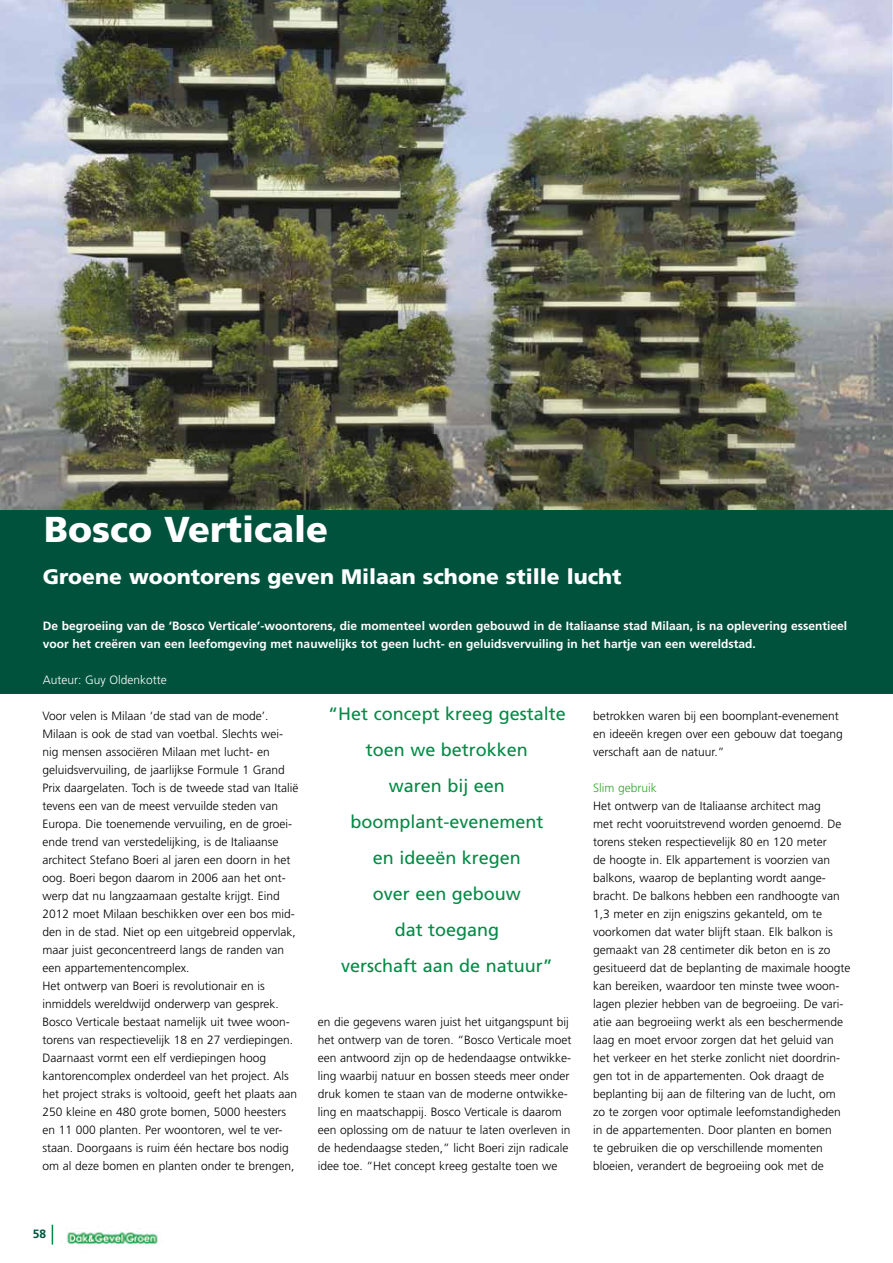
<style>
.page{position:relative;width:893px;height:1263px;background:#fff}
.page>*{position:absolute;margin:0;border:0;box-sizing:border-box;transform-origin:0 0}
.t1{font:900 36px "Frutiger";color:#fff}
.t2{font:900 21px "Frutiger";color:#fff}
.t3{font:18px/36px "Frutiger";color:#008b45;text-align:center}
.t4{font:300 12px/18px "Frutiger";color:#000}
.t5{font:700 12px/18px "Frutiger";color:#fff}
.t6{font:300 12px "Frutiger";color:#fff}
.t7{font:300 12px "Frutiger";color:#35a32c}
.t8{font:700 12px "Frutiger";color:#00523c}
</style>
<div class="page">
<svg style="left:52px;top:1225px;width:1px;height:19px"></svg>
<img style="left:66px;top:1231px;width:92px;height:14px">
<div style="left:0;top:509px;width:893px;height:184px;background:#00523c"></div>
<img style="left:0;top:0;width:893px;height:509px">
<h1 class="t1" style="left:44px;top:508px;width:286px">Bosco Verticale</h1>
<h2 class="t2" style="left:43px;top:564px;width:580px">Groene woontorens geven Milaan schone stille lucht</h2>
<p class="t5" style="left:43px;top:617px;width:806px">De begroeiing van de ‘Bosco Verticale’-woontorens, die momenteel worden gebouwd in de Italiaanse stad Milaan, is na oplevering essentieel voor het creëren van een leefomgeving met nauwelijks tot geen lucht- en geluidsvervuiling in het hartje van een wereldstad.</p>
<p class="t6" style="left:43px;top:673px;width:126px">Auteur: Guy Oldenkotte</p>
<p class="t4" style="left:43px;top:707px;width:258px">Voor velen is Milaan ‘de stad van de mode’.<br>Milaan is ook de stad van voetbal. Slechts wei&shy;nig mensen associëren Milaan met lucht- en geluidsvervuiling, de jaarlijkse Formule 1 Grand Prix daargelaten. Toch is de tweede stad van Italië tevens een van de meest vervuilde steden van Europa. Die toenemende vervuiling, en de groei&shy;ende trend van verstedelijking, is de Italiaanse architect Stefano Boeri al jaren een doorn in het oog. Boeri begon daarom in 2006 aan het ont&shy;werp dat nu langzaamaan gestalte krijgt. Eind 2012 moet Milaan beschikken over een bos mid&shy;den in de stad. Niet op een uitgebreid oppervlak, maar juist geconcentreerd langs de randen van een appartementencomplex.<br>Het ontwerp van Boeri is revolutionair en is inmiddels wereldwijd onderwerp van gesprek.<br>Bosco Verticale bestaat namelijk uit twee woon&shy;torens van respectievelijk 18 en 27 verdiepingen.<br>Daarnaast vormt een elf verdiepingen hoog kantorencomplex onderdeel van het project. Als het project straks is voltooid, geeft het plaats aan 250 kleine en 480 grote bomen, 5000 heesters en 11 000 planten. Per woontoren, wel te ver&shy;staan. Doorgaans is ruim één hectare bos nodig om al deze bomen en planten onder te brengen,</p>
<h3 class="t3" style="left:328px;top:696px;width:239px">“Het concept kreeg gestalte toen we betrokken<br>waren bij een boomplant-evenement<br>en ideeën kregen<br>over een gebouw<br>dat toegang<br>verschaft aan de natuur”</h3>
<p class="t4" style="left:593px;top:707px;width:251px">betrokken waren bij een boomplant-evenement en ideeën kregen over een gebouw dat toegang verschaft aan de natuur.”</p>
<p class="t7" style="left:593px;top:781px;width:65px">Slim gebruik</p>
<p class="t4" style="left:593px;top:797px;width:259px">Het ontwerp van de Italiaanse architect mag<br>met recht vooruitstrevend worden genoemd. De torens steken respectievelijk 80 en 120 meter<br>de hoogte in. Elk appartement is voorzien van balkons, waarop de beplanting wordt aange&shy;bracht. De balkons hebben een randhoogte van 1,3 meter en zijn enigszins gekanteld, om te voorkomen dat water blijft staan. Elk balkon is gemaakt van 28 centimeter dik beton en is zo gesitueerd dat de beplanting de maximale hoogte kan bereiken, waardoor ten minste twee woon&shy;lagen plezier hebben van de begroeiing. De vari&shy;atie aan begroeiing werkt als een beschermende laag en moet ervoor zorgen dat het geluid van het verkeer en het sterke zonlicht niet doordrin&shy;gen tot in de appartementen. Ook draagt de beplanting bij aan de filtering van de lucht, om zo te zorgen voor optimale leefomstandigheden in de appartementen. Door planten en bomen<br>te gebruiken die op verschillende momenten bloeien, verandert de begroeiing ook met de</p>
<p class="t4" style="left:318px;top:1013px;width:255px">en die gegevens waren juist het uitgangspunt bij het ontwerp van de toren. “Bosco Verticale moet een antwoord zijn op de hedendaagse ontwikke&shy;ling waarbij natuur en bossen steeds meer onder druk komen te staan van de moderne ontwikke&shy;ling en maatschappij. Bosco Verticale is daarom een oplossing om de natuur te laten overleven in de hedendaagse steden,” licht Boeri zijn radicale idee toe. “Het concept kreeg gestalte toen we</p>
<p class="t8" style="left:33px;top:1227px;width:15px">58</p>
</div>
